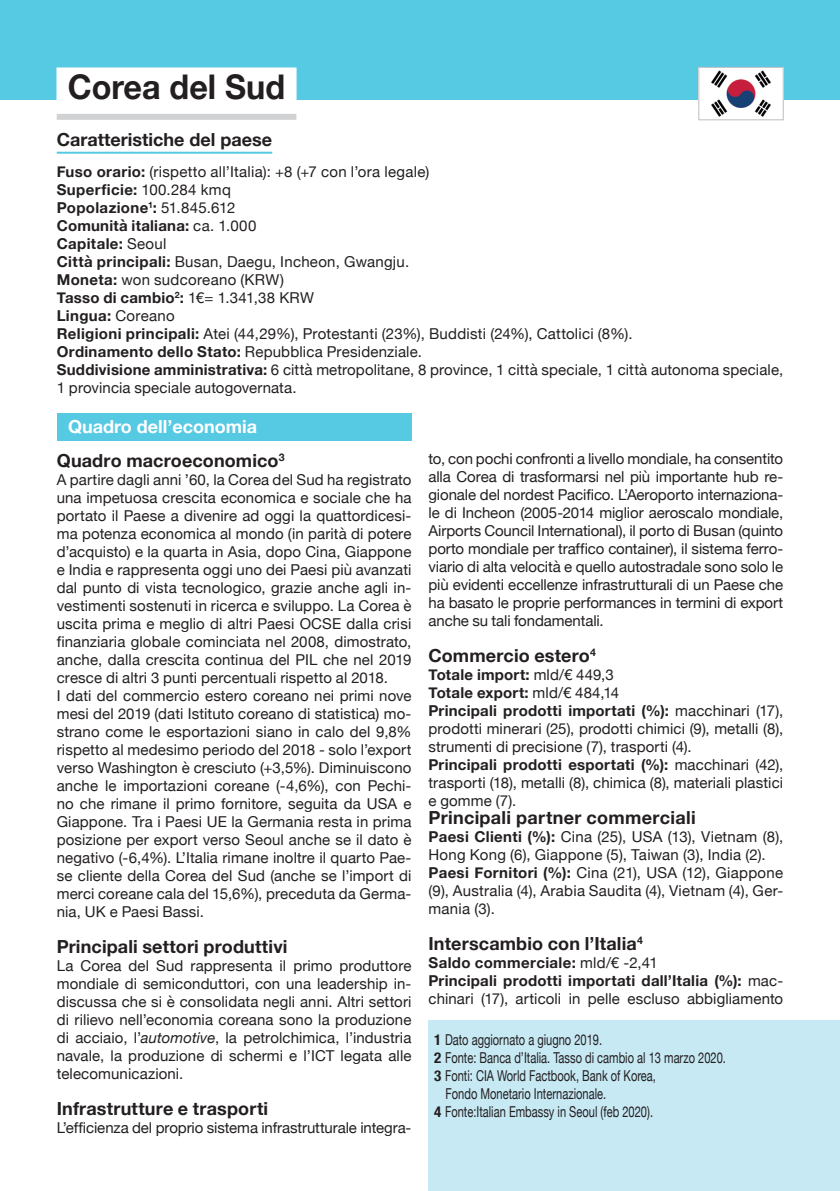
<style>
.page{position:relative;width:840px;height:1191px;background:#fff}
.page>*{position:absolute;margin:0;border:0;box-sizing:border-box;transform-origin:0 0}
.t1{font:700 34px "Helvetica Neue";color:#231f20;scale:.95 1}
.t2{font:700 18px "Helvetica Neue";letter-spacing:.01em;color:#231f20}
.t3{font:700 18px "Helvetica Neue";color:#fff}
.t4{font:15px/18px "Helvetica Neue";letter-spacing:.005em;color:#231f20;text-align:justify}
.t5{font:700 15px "Helvetica Neue";letter-spacing:.02em;color:#231f20}
.t6{font:15px "Helvetica Neue";letter-spacing:.005em;color:#231f20;scale:.74 1}
.s1{font-weight:700}
.s2{font-weight:400}
.s3{font-style:italic}
.s4{font-weight:700;font-stretch:condensed}
</style>
<div class="page">
<div style="left:0;top:0;width:839px;height:99px;background:#56c9e3"></div>
<img style="left:700px;top:69px;width:81px;height:48px">
<div style="left:698px;top:67px;width:85px;height:53px;border:1px solid #bcbdc0"></div>
<div style="left:57px;top:114px;width:239px;height:6px;background:#d1d2d4"></div>
<div style="left:56px;top:67px;width:240px;height:36px;background:#fff"></div>
<hr style="left:57px;top:152px;width:215px;height:2px;background:#56c9e3">
<div style="left:57px;top:413px;width:354px;height:27px;background:#56c9e3"></div>
<div style="left:428px;top:1020px;width:411px;height:171px;background:#c7e9f4"></div>
<p class="t1" style="left:68px;top:60px;width:230px">Corea del Sud</p>
<p class="t2" style="left:57px;top:125px;width:217px">Caratteristiche del paese</p>
<p class="t4" style="left:57px;top:164px;width:374px"><span class="s1">Fuso orario:</span> (rispetto all’Italia): +8 (+7 con l’ora legale)</p>
<p class="t5" style="left:57px;top:178px;width:175px">Superficie: <span class="s2">100.284 kmq</span></p>
<p class="t5" style="left:57px;top:196px;width:180px">Popolazione<sup>1</sup>: <span class="s2">51.845.612</span></p>
<p class="t5" style="left:57px;top:214px;width:201px">Comunità italiana: <span class="s2">ca. 1.000</span></p>
<p class="t5" style="left:57px;top:232px;width:111px">Capitale: <span class="s2">Seoul</span></p>
<p class="t4" style="left:57px;top:254px;width:354px"><span class="s1">Città principali:</span> Busan, Daegu, Incheon, Gwangju.</p>
<p class="t4" style="left:57px;top:272px;width:228px"><span class="s1">Moneta:</span> won sudcoreano (KRW)</p>
<p class="t5" style="left:57px;top:286px;width:258px">Tasso di cambio<sup>2</sup>: <span class="s2">1€= 1.341,38 KRW</span></p>
<p class="t5" style="left:57px;top:304px;width:119px">Lingua: <span class="s2">Coreano</span></p>
<p class="t4" style="left:57px;top:326px;width:577px"><span class="s1">Religioni principali:</span> Atei (44,29%), Protestanti (23%), Buddisti (24%), Cattolici (8%).</p>
<p class="t4" style="left:57px;top:344px;width:366px"><span class="s1">Ordinamento dello Stato:</span> Repubblica Presidenziale.</p>
<p class="t4" style="left:57px;top:362px;width:727px"><span class="s1">Suddivisione amministrativa:</span> 6 città metropolitane, 8 province, 1 città speciale, 1 città autonoma speciale,<br>1 provincia speciale autogovernata.</p>
<p class="t3" style="left:68px;top:412px;width:190px">Quadro dell’economia</p>
<p class="t2" style="left:57px;top:446px;width:229px">Quadro macroeconomico<sup>3</sup></p>
<p class="t4" style="left:57px;top:471px;width:356px">A partire dagli anni ’60, la Corea del Sud ha registrato una impetuosa crescita economica e sociale che ha portato il Paese a divenire ad oggi la quattordicesi&shy;ma potenza economica al mondo (in parità di potere d’acquisto) e la quarta in Asia, dopo Cina, Giappone e India e rappresenta oggi uno dei Paesi più avanzati dal punto di vista tecnologico, grazie anche agli in&shy;vestimenti sostenuti in ricerca e sviluppo. La Corea è uscita prima e meglio di altri Paesi OCSE dalla crisi finanziaria globale cominciata nel 2008, dimostrato, anche, dalla crescita continua del PIL che nel 2019 cresce di altri 3 punti percentuali rispetto al 2018.</p>
<p class="t4" style="left:57px;top:687px;width:356px">I dati del commercio estero coreano nei primi nove mesi del 2019 (dati Istituto coreano di statistica) mo&shy;strano come le esportazioni siano in calo del 9,8% rispetto al medesimo periodo del 2018 - solo l’export verso Washington è cresciuto (+3,5%). Diminuiscono anche le importazioni coreane (-4,6%), con Pechi&shy;no che rimane il primo fornitore, seguita da USA e Giappone. Tra i Paesi UE la Germania resta in prima posizione per export verso Seoul anche se il dato è negativo (-6,4%). L’Italia rimane inoltre il quarto Pae&shy;se cliente della Corea del Sud (anche se l’import di merci coreane cala del 15,6%), preceduta da Germa&shy;nia, UK e Paesi Bassi.</p>
<p class="t2" style="left:57px;top:932px;width:232px">Principali settori produttivi</p>
<p class="t4" style="left:57px;top:957px;width:356px">La Corea del Sud rappresenta il primo produttore mondiale di semiconduttori, con una leadership in&shy;discussa che si è consolidata negli anni. Altri settori di rilievo nell’economia coreana sono la produzione di acciaio, l’<span class="s3">automotive</span>, la petrolchimica, l’industria navale, la produzione di schermi e l’ICT legata alle telecomunicazioni.</p>
<p class="t2" style="left:57px;top:1094px;width:213px">Infrastrutture e trasporti</p>
<p class="t4" style="left:57px;top:1119px;width:356px">L’efficienza del proprio sistema infrastrutturale integra-</p>
<p class="t4" style="left:428px;top:450px;width:356px">to, con pochi confronti a livello mondiale, ha consentito alla Corea di trasformarsi nel più importante hub re&shy;gionale del nordest Pacifico. L’Aeroporto internaziona&shy;le di Incheon (2005-2014 miglior aeroscalo mondiale, Airports Council International), il porto di Busan (quinto porto mondiale per traffico container), il sistema ferro&shy;viario di alta velocità e quello autostradale sono solo le più evidenti eccellenze infrastrutturali di un Paese che ha basato le proprie performances in termini di export anche su tali fondamentali.</p>
<p class="t2" style="left:428px;top:641px;width:169px">Commercio estero<sup>4</sup></p>
<p class="t5" style="left:428px;top:662px;width:187px">Totale import: <span class="s2">mld/€ 449,3</span></p>
<p class="t5" style="left:428px;top:680px;width:192px">Totale export: <span class="s2">mld/€ 484,14</span></p>
<p class="t4" style="left:428px;top:702px;width:356px"><span class="s1">Principali prodotti importati (%):</span> macchinari (17), prodotti minerari (25), prodotti chimici (9), metalli (8), strumenti di precisione (7), trasporti (4).</p>
<p class="t4" style="left:428px;top:756px;width:356px"><span class="s1">Principali prodotti esportati (%):</span> macchinari (42), trasporti (18), metalli (8), chimica (8), materiali plastici e gomme (7).</p>
<p class="t2" style="left:428px;top:803px;width:268px">Principali partner commerciali</p>
<p class="t4" style="left:428px;top:828px;width:356px"><span class="s1">Paesi Clienti (%):</span> Cina (25), USA (13), Vietnam (8),<br>Hong Kong (6), Giappone (5), Taiwan (3), India (2).</p>
<p class="t4" style="left:428px;top:864px;width:356px"><span class="s1">Paesi Fornitori (%):</span> Cina (21), USA (12), Giappone (9), Australia (4), Arabia Saudita (4), Vietnam (4), Ger&shy;mania (3).</p>
<p class="t2" style="left:428px;top:929px;width:216px">Interscambio con l’Italia<sup>4</sup></p>
<p class="t5" style="left:428px;top:950px;width:231px">Saldo commerciale: <span class="s2">mld/€ -2,41</span></p>
<p class="t4" style="left:428px;top:972px;width:356px"><span class="s1">Principali prodotti importati dall’Italia (%):</span> mac&shy;chinari (17), articoli in pelle escluso abbigliamento</p>
<p class="t6" style="left:434px;top:1028px;width:228px"><span class="s4">1</span> Dato aggiornato a giugno 2019.</p>
<p class="t6" style="left:434px;top:1046px;width:395px"><span class="s4">2</span> Fonte: Banca d’Italia. Tasso di cambio al 13 marzo 2020.</p>
<p class="t6" style="left:434px;top:1064px;width:301px"><span class="s4">3</span> Fonti: CIA World Factbook, Bank of Korea,</p>
<p class="t6" style="left:445px;top:1082px;width:218px">Fondo Monetario Internazionale.</p>
<p class="t6" style="left:434px;top:1100px;width:297px"><span class="s4">4</span> Fonte:Italian Embassy in Seoul (feb 2020).</p>
</div>
